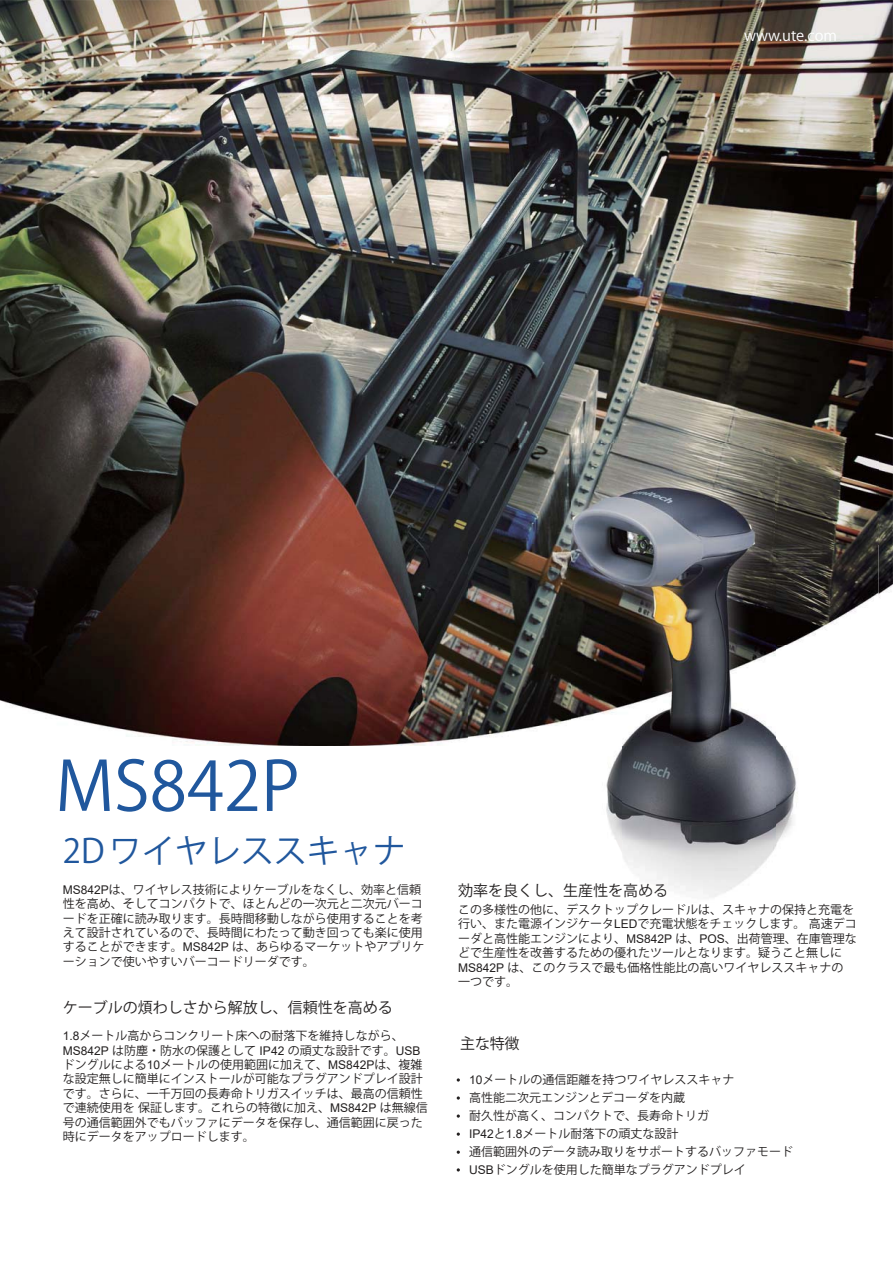
<style>
.page{position:relative;width:893px;height:1263px;background:#fff}
.page>*{position:absolute;margin:0;border:0;box-sizing:border-box;transform-origin:0 0}
.t1{font:67.5px "Univers 90 msp RKSJ H";color:#20579d}
.t2{font:33px "Koz Go Pro Regular 90 msp RKSJ H";color:#20579d}
.t3{font:15px "Koz Go Pro Regular 90 msp RKSJ H";color:#232020}
.t4{font:15px "Univers LT Bold 90 msp RKSJ H";color:#fff}
.t5{font:12px/14.4px "Koz Go Pro Regular 90 msp RKSJ H";color:#232020}
.s1{font-family:"Univers Light 90 msp RKSJ H"}
.s2{font-family:"Arial"}
</style>
<div class="page">
<img style="left:0;top:0;width:893px;height:746px">
<svg style="left:457px;top:1168px;width:3px;height:4px"></svg>
<svg style="left:457px;top:1078px;width:3px;height:4px"></svg>
<svg style="left:457px;top:1096px;width:3px;height:4px"></svg>
<svg style="left:457px;top:1114px;width:3px;height:4px"></svg>
<img style="left:606px;top:746px;width:192px;height:151px">
<img style="left:469px;top:444px;width:409px;height:201px">
<img style="left:469px;top:645px;width:382px;height:101px">
<img style="left:606px;top:883px;width:60px;height:14px">
<p class="t4" style="left:744px;top:29px;width:94px">www.ute.com</p>
<h1 class="t1" style="left:55px;top:760px;width:246px">MS842P</h1>
<h2 class="t2" style="left:63px;top:838px;width:344px"><span class="s1">2D</span> ワイヤレススキャナ</h2>
<p class="t5" style="left:63px;top:884px;width:363px"><span class="s2">MS842P</span>は、ワイヤレス技術によりケーブルをなくし、効率と信頼性を高め、そしてコンパクトで、ほとんどの一次元と二次元バーコードを正確に読み取ります。長時間移動しながら使用することを考えて設計されているので、長時間にわたって動き回っても楽に使用することができます。<span class="s2">MS842P</span> は、あらゆるマーケットやアプリケーションで使いやすいバーコードリーダです。</p>
<p class="t3" style="left:63px;top:1002px;width:332px">ケーブルの煩わしさから解放し、信頼性を高める</p>
<p class="t5" style="left:63px;top:1030px;width:366px"><span class="s2">1.8</span>メートル高からコンクリート床への耐落下を維持しながら、<span class="s2">MS842P</span> は防塵・防水の保護として <span class="s2">IP42</span> の頑丈な設計です。<span class="s2">USB</span>ドングルによる<span class="s2">10</span>メートルの使用範囲に加えて、<span class="s2">MS842P</span>は、複雑な設定無しに簡単にインストールが可能なプラグアンドプレイ設計です。さらに、一千万回の長寿命トリガスイッチは、最高の信頼性で連続使用を保証します。これらの特徴に加え、<span class="s2">MS842P</span> は無線信号の通信範囲外でもバッファにデータを保存し、通信範囲に戻った時にデータをアップロードします。</p>
<p class="t3" style="left:458px;top:885px;width:212px">効率を良くし、生産性を高める</p>
<p class="t5" style="left:458px;top:918px;width:400px;text-align:justify">行い、また電源インジケータ<span class="s2">LED</span>で充電状態をチェックします。高速デコーダと高性能エンジンにより、<span class="s2">MS842P</span> は、<span class="s2">POS</span>、出荷管理、在庫管理などで生産性を改善するための優れたツールとなります。疑うこと無しに</p>
<p class="t5" style="left:458px;top:976px;width:62px">一つです。</p>
<p class="t5" style="left:458px;top:904px;width:398px">この多様性の他に、デスクトップクレードルは、スキャナの保持と充電を</p>
<p class="t5" style="left:458px;top:962px;width:387px"><span class="s2">MS842P</span> は、このクラスで最も価格性能比の高いワイヤレススキャナの</p>
<p class="t3" style="left:460px;top:1038px;width:61px">主な特徴</p>
<p class="t5" style="left:469px;top:1072px;width:325px;line-height:18px"><span class="s2">10</span>メートルの通信距離を持つワイヤレススキャナ<br>高性能二次元エンジンとデコーダを内蔵<br>耐久性が高く、コンパクトで、長寿命トリガ<br><span class="s2">IP42</span>と<span class="s2">1.8</span>メートル耐落下の頑丈な設計<br>通信範囲外のデータ読み取りをサポートするバッファモード<br><span class="s2">USB</span>ドングルを使用した簡単なプラグアンドプレイ</p>
</div>
